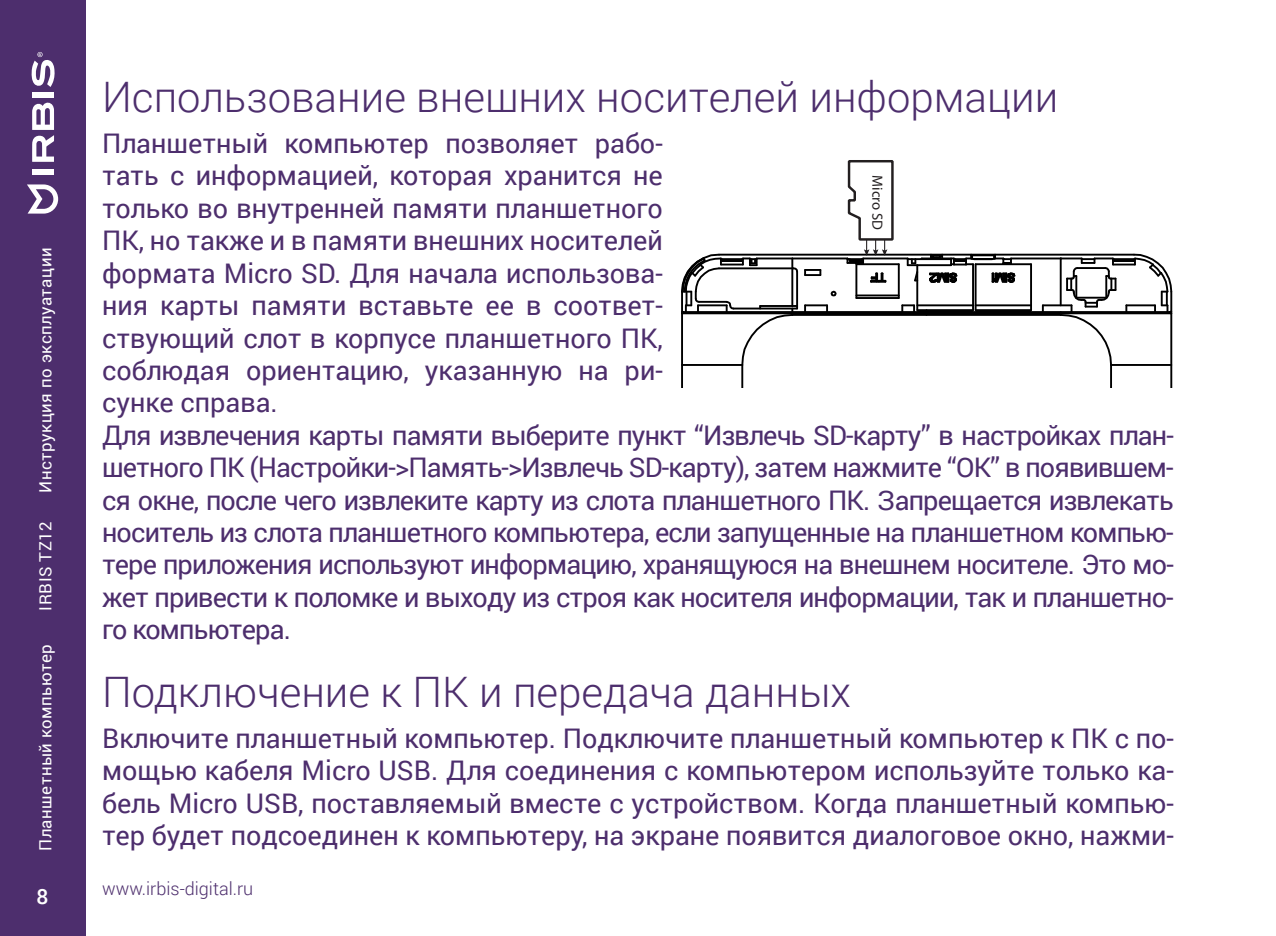
<style>
.page{position:relative;width:1276px;height:936px;background:#fff}
.page>*{position:absolute;margin:0;border:0;box-sizing:border-box;transform-origin:0 0}
.t1{font:300 42px "Roboto";color:#4d2e6d}
.t2{font:27px/32.4px "Roboto";letter-spacing:-.03em;color:#4d2e6d}
.t3{font:500 21px "Roboto";color:#fff}
.t4{font:300 18px "Roboto";color:#4d2e6d}
.t5{font:16.8px "Roboto";letter-spacing:.03em;color:#fff}
.t6{font:14.7px "Myriad Pro";color:#231f20}
</style>
<div class="page">
<div style="left:0;top:0;width:85px;height:935px;background:#4d2e6d"></div>
<svg style="left:27px;top:184px;width:31px;height:29px"></svg>
<svg style="left:32px;top:102px;width:22px;height:60px"></svg>
<div style="left:32px;top:169px;width:22px;height:5px;background:#fff"></div>
<div style="left:32px;top:92px;width:22px;height:5px;background:#fff"></div>
<svg style="left:31px;top:52px;width:24px;height:35px"></svg>
<hr style="left:681px;top:313px;width:2px;height:74px;background:#000">
<svg style="left:741px;top:257px;width:432px;height:130px"></svg>
<hr style="left:1170px;top:313px;width:2px;height:74px;background:#000">
<svg style="left:799px;top:262px;width:374px;height:105px"></svg>
<hr style="left:856px;top:263px;width:43px;height:2px;background:#000">
<hr style="left:975px;top:263px;width:56px;height:2px;background:#000">
<hr style="left:1114px;top:260px;width:20px;height:2px;background:#000">
<hr style="left:1113px;top:258px;width:22px;height:2px;background:#000">
<hr style="left:907px;top:258px;width:44px;height:2px;background:#000">
<hr style="left:1011px;top:257px;width:50px;height:2px;background:#000">
<hr style="left:863px;top:257px;width:44px;height:2px;background:#000">
<hr style="left:792px;top:257px;width:55px;height:2px;background:#000">
<hr style="left:719px;top:254px;width:415px;height:1px;background:#000">
<svg style="left:829px;top:289px;width:9px;height:8px"></svg>
<svg style="left:1058px;top:313px;width:55px;height:54px"></svg>
<svg style="left:1094px;top:288px;width:18px;height:16px"></svg>
<svg style="left:1070px;top:288px;width:18px;height:16px"></svg>
<svg style="left:912px;top:253px;width:101px;height:30px"></svg>
<svg style="left:681px;top:253px;width:118px;height:114px"></svg>
<hr style="left:1061px;top:257px;width:20px;height:2px;background:#000">
<svg style="left:1070px;top:257px;width:43px;height:24px"></svg>
<svg style="left:1132px;top:253px;width:41px;height:41px"></svg>
<svg style="left:1166px;top:305px;width:2px;height:7px"></svg>
<svg style="left:846px;top:160px;width:49px;height:104px"></svg>
<p class="t5" style="left:34px;top:492px;width:246px;rotate:-90deg">Инструкция по эксплуатации</p>
<p class="t5" style="left:34px;top:610px;width:91px;rotate:-90deg">IRBIS TZ12</p>
<p class="t5" style="left:34px;top:850px;width:208px;rotate:-90deg">Планшетный компьютер</p>
<h1 class="t1" style="left:102px;top:68px;width:957px">Использование внешних носителей информации</h1>
<p class="t2" style="left:102px;top:126px;width:1073px">Планшетный компьютер позволяет рабо-<br>тать с информацией, которая хранится не<br>только во внутренней памяти планшетного<br>ПК, но также и в памяти внешних носителей<br>формата Micro SD. Для начала использова-<br>ния карты памяти вставьте ее в соответ-<br>ствующий слот в корпусе планшетного ПК,<br>соблюдая ориентацию, указанную на ри-<br>сунке справа.<br>Для извлечения карты памяти выберите пункт “Извлечь SD-карту” в настройках план&shy;шетного ПК (Настройки-&gt;Память-&gt;Извлечь SD-карту), затем нажмите “ОК” в появившем&shy;ся окне, после чего извлеките карту из слота планшетного ПК. Запрещается извлекать носитель из слота планшетного компьютера, если запущенные на планшетном компью&shy;тере приложения используют информацию, хранящуюся на внешнем носителе. Это мо&shy;жет привести к поломке и выходу из строя как носителя информации, так и планшетно&shy;го компьютера.</p>
<h1 class="t1" style="left:102px;top:662px;width:750px">Подключение к ПК и передача данных</h1>
<p class="t2" style="left:102px;top:720px;width:1073px;text-align:justify">Включите планшетный компьютер. Подключите планшетный компьютер к ПК с по&shy;мощью кабеля Micro USB. Для соединения с компьютером используйте только ка&shy;бель Miсro USB, поставляемый вместе с устройством. Когда планшетный компью&shy;тер будет подсоединен к компьютеру, на экране появится диалоговое окно, нажми-</p>
<p class="t6" style="left:886px;top:175px;width:57px;rotate:90deg">Micro SD</p>
<p class="t3" style="left:37px;top:882px;width:13px">8</p>
<p class="t4" style="left:102px;top:876px;width:153px">www.irbis-digital.ru</p>
</div>
